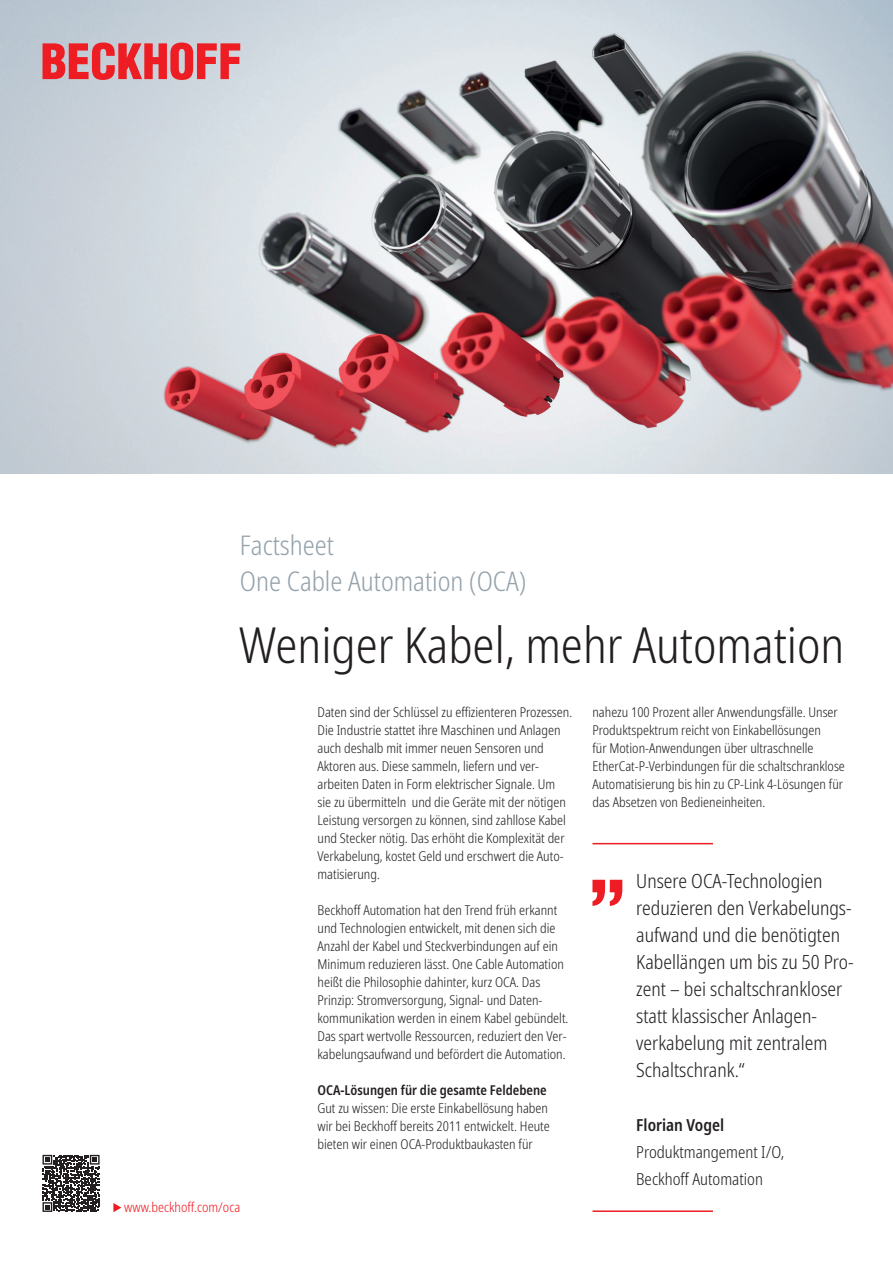
<style>
.page{position:relative;width:893px;height:1263px;background:#fff}
.page>*{position:absolute;margin:0;border:0;box-sizing:border-box;transform-origin:0 0}
.t1{font:300 condensed 49.5px "Noto Sans";color:#231f20}
.t2{font:300 condensed 27px/36px "Noto Sans";color:#94a2aa}
.t3{font:300 condensed 19.5px/27px "Noto Sans";color:#231f20}
.t4{font:300 condensed 16.5px/27px "Noto Sans";color:#231f20}
.t5{font:600 condensed 16.5px "Noto Sans";color:#231f20}
.t6{font:300 condensed 13.5px/18px "Noto Sans";color:#231f20}
.t7{font:600 condensed 13.5px "Noto Sans";color:#231f20}
.t8{font:300 condensed 13.5px "Noto Sans";color:#ee1d23}
</style>
<div class="page">
<img style="left:0;top:0;width:893px;height:474px">
<svg style="left:592px;top:880px;width:30px;height:26px"></svg>
<hr style="left:592px;top:843px;width:121px;height:1px;background:#ee1d23">
<hr style="left:592px;top:1210px;width:121px;height:2px;background:#ee1d23">
<svg style="left:113px;top:1203px;width:8px;height:9px"></svg>
<svg style="left:43px;top:1155px;width:57px;height:57px"></svg>
<svg style="left:43px;top:43px;width:197px;height:37px;background:#df6168"></svg>
<h2 class="t2" style="left:240px;top:528px;width:288px">Factsheet<br>One Cable Automation (OCA)</h2>
<h1 class="t1" style="left:239px;top:610px;width:607px">Weniger Kabel, mehr Automation</h1>
<p class="t6" style="left:317px;top:703px;width:256px">Daten sind der Schlüssel zu effizienteren Prozessen.<br>Die Industrie stattet ihre Maschinen und Anlagen auch deshalb mit immer neuen Sensoren und Aktoren aus. Diese sammeln, liefern und ver&shy;arbeiten Daten in Form elektrischer Signale. Um<br>sie zu übermitteln und die Geräte mit der nötigen Leistung versorgen zu können, sind zahllose Kabel und Stecker nötig. Das erhöht die Komplexität der Verkabelung, kostet Geld und erschwert die Auto&shy;matisierung.</p>
<p class="t6" style="left:317px;top:901px;width:252px">Beckhoff Automation hat den Trend früh erkannt und Technologien entwickelt, mit denen sich die Anzahl der Kabel und Steckverbindungen auf ein Minimum reduzieren lässt. One Cable Automation heißt die Philosophie dahinter, kurz OCA. Das Prinzip: Stromversorgung, Signal- und Daten&shy;kommunikation werden in einem Kabel gebündelt.<br>Das spart wertvolle Ressourcen, reduziert den Ver&shy;kabelungsaufwand und befördert die Automation.</p>
<p class="t7" style="left:317px;top:1080px;width:231px">OCA-Lösungen für die gesamte Feldebene</p>
<p class="t6" style="left:317px;top:1099px;width:234px">Gut zu wissen: Die erste Einkabellösung haben wir bei Beckhoff bereits 2011 entwickelt. Heute bieten wir einen OCA-Produktbaukasten für</p>
<p class="t6" style="left:592px;top:703px;width:254px">nahezu 100 Prozent aller Anwendungsfälle. Unser Produktspektrum reicht von Einkabellösungen<br>für Motion-Anwendungen über ultraschnelle EtherCat-P-Verbindungen für die schaltschranklose Automatisierung bis hin zu CP-Link 4-Lösungen für das Absetzen von Bedieneinheiten.</p>
<h3 class="t3" style="left:636px;top:868px;width:219px">Unsere OCA-Technologien reduzieren den Verkabelungs&shy;aufwand und die benötigten<br>Kabellängen um bis zu 50 Pro&shy;zent – bei schaltschrankloser statt klassischer Anlagen&shy;verkabelung mit zentralem<br>Schaltschrank.“</h3>
<p class="t5" style="left:636px;top:1113px;width:89px">Florian Vogel</p>
<p class="t4" style="left:636px;top:1139px;width:150px">Produktmangement I/O,<br>Beckhoff Automation</p>
<p class="t8" style="left:124px;top:1197px;width:118px">www.beckhoff.com/oca</p>
</div>
